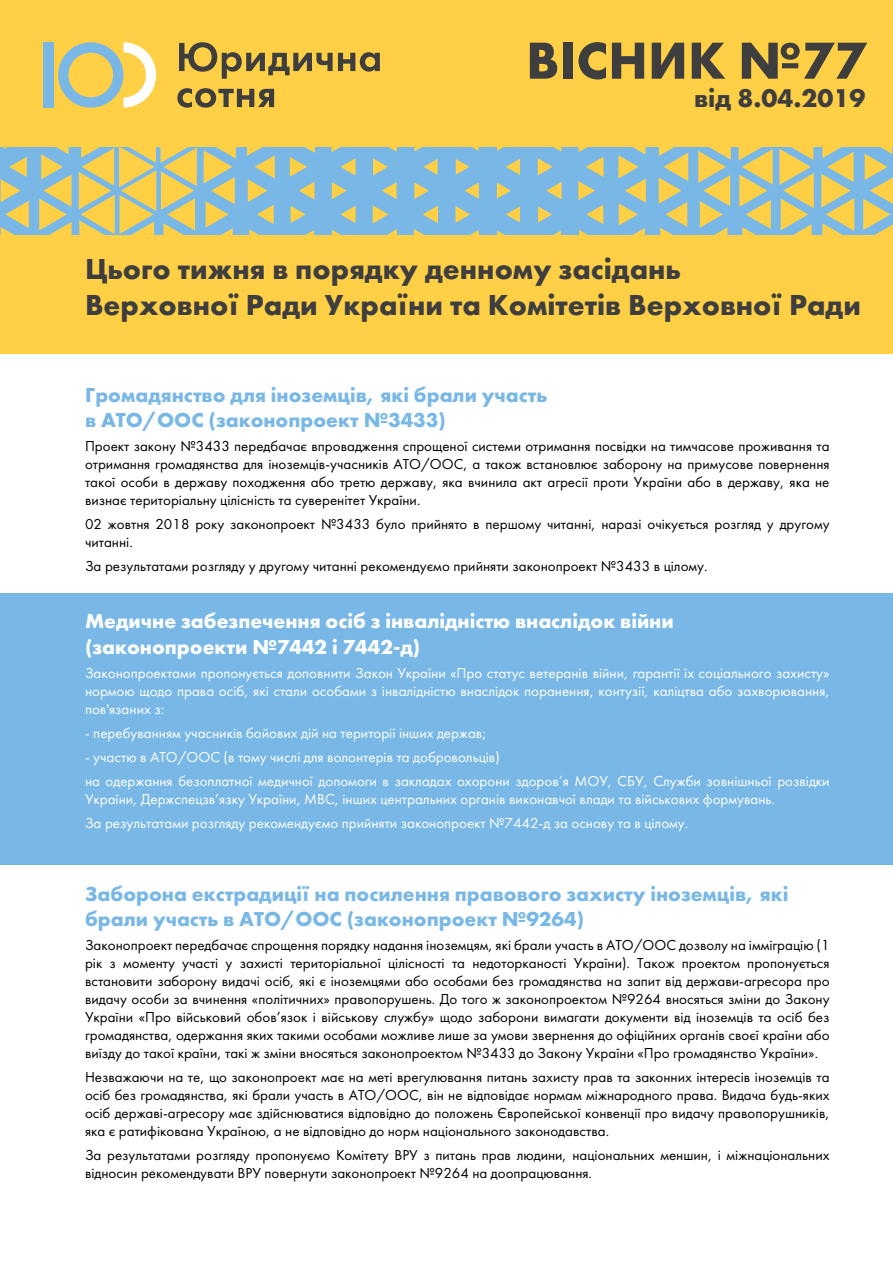
<style>
.page{position:relative;width:893px;height:1263px;background:#fff}
.page>*{position:absolute;margin:0;border:0;box-sizing:border-box;transform-origin:0 0}
.t1{font:700 54px "Futura New";color:#3e3e3f}
.t2{font:700 30px/36px "Futura New";color:#3e3e3f}
.t3{font:700 26.7px "Futura New";color:#3e3e3f}
.t4{font:700 21px/25.2px "Futura New";color:#79b8e6}
.t5{font:700 21px/25.2px "Futura New";color:#fff}
.t6{font:15px/18px "Futura New";color:#000;text-align:justify}
.t7{font:15px/18px "Futura New";color:#fff}
</style>
<div class="page">
<div style="left:0;top:144px;width:893px;height:134px;background:#79b8e6"></div>
<div style="left:0;top:0;width:893px;height:147px;background:#ffcf45"></div>
<div style="left:0;top:235px;width:893px;height:118px;background:#ffcf45"></div>
<div style="left:0;top:593px;width:893px;height:271px;background:#79b8e6"></div>
<svg style="left:424px;top:159px;width:14px;height:16px"></svg>
<svg style="left:456px;top:159px;width:13px;height:16px"></svg>
<svg style="left:472px;top:147px;width:7px;height:4px"></svg>
<svg style="left:414px;top:147px;width:8px;height:4px"></svg>
<svg style="left:414px;top:182px;width:15px;height:17px"></svg>
<svg style="left:465px;top:182px;width:14px;height:17px"></svg>
<svg style="left:497px;top:147px;width:7px;height:4px"></svg>
<svg style="left:388px;top:147px;width:9px;height:5px"></svg>
<svg style="left:423px;top:206px;width:15px;height:17px"></svg>
<svg style="left:455px;top:206px;width:15px;height:17px"></svg>
<svg style="left:497px;top:183px;width:14px;height:16px"></svg>
<svg style="left:506px;top:159px;width:14px;height:16px"></svg>
<svg style="left:373px;top:158px;width:15px;height:17px"></svg>
<svg style="left:382px;top:182px;width:15px;height:17px"></svg>
<svg style="left:387px;top:229px;width:10px;height:6px"></svg>
<svg style="left:414px;top:229px;width:10px;height:6px"></svg>
<svg style="left:470px;top:230px;width:9px;height:5px"></svg>
<svg style="left:497px;top:231px;width:8px;height:4px"></svg>
<svg style="left:506px;top:206px;width:14px;height:17px"></svg>
<svg style="left:538px;top:158px;width:15px;height:17px"></svg>
<svg style="left:553px;top:147px;width:8px;height:5px"></svg>
<svg style="left:331px;top:147px;width:10px;height:5px"></svg>
<svg style="left:340px;top:158px;width:15px;height:17px"></svg>
<svg style="left:373px;top:205px;width:15px;height:18px"></svg>
<svg style="left:538px;top:206px;width:14px;height:16px"></svg>
<svg style="left:546px;top:182px;width:16px;height:17px"></svg>
<svg style="left:332px;top:182px;width:15px;height:17px"></svg>
<svg style="left:340px;top:206px;width:16px;height:17px"></svg>
<svg style="left:553px;top:231px;width:8px;height:4px"></svg>
<svg style="left:290px;top:147px;width:25px;height:53px"></svg>
<svg style="left:332px;top:230px;width:9px;height:5px"></svg>
<svg style="left:579px;top:230px;width:9px;height:5px"></svg>
<svg style="left:578px;top:147px;width:26px;height:77px"></svg>
<svg style="left:291px;top:206px;width:15px;height:17px"></svg>
<svg style="left:306px;top:230px;width:8px;height:5px"></svg>
<svg style="left:618px;top:147px;width:28px;height:88px"></svg>
<svg style="left:247px;top:147px;width:28px;height:88px"></svg>
<svg style="left:659px;top:147px;width:29px;height:88px"></svg>
<svg style="left:204px;top:147px;width:32px;height:88px"></svg>
<svg style="left:698px;top:147px;width:33px;height:88px"></svg>
<svg style="left:739px;top:147px;width:34px;height:88px"></svg>
<svg style="left:779px;top:147px;width:35px;height:88px"></svg>
<svg style="left:79px;top:147px;width:118px;height:88px"></svg>
<svg style="left:821px;top:147px;width:33px;height:88px"></svg>
<svg style="left:39px;top:147px;width:33px;height:88px"></svg>
<svg style="left:1px;top:157px;width:28px;height:78px"></svg>
<svg style="left:863px;top:147px;width:30px;height:88px"></svg>
<svg style="left:179px;top:42px;width:201px;height:37px"></svg>
<svg style="left:177px;top:88px;width:97px;height:20px"></svg>
<div style="left:43px;top:42px;width:11px;height:66px;background:#79b8e6"></div>
<svg style="left:58px;top:42px;width:98px;height:66px"></svg>
<h1 class="t1" style="left:526px;top:26px;width:341px">ВІСНИК №77</h1>
<h3 class="t3" style="left:694px;top:81px;width:173px">від 8.04.2019</h3>
<h2 class="t2" style="left:85px;top:251px;width:777px">Цього тижня в порядку денному засідань<br>Верховної Ради України та Комітетів Верховної Ради</h2>
<h3 class="t4" style="left:85px;top:381px;width:464px">Громадянство для іноземців, які брали участь в АТО/ООС (законопроект №3433)</h3>
<p class="t6" style="left:85px;top:437px;width:746px">Проект закону №3433 передбачає впровадження спрощеної системи отримання посвідки на тимчасове проживання та отримання громадянства для іноземців-учасників АТО/ООС, а також встановлює заборону на примусове повернення такої особи в державу походження або третю державу, яка вчинила акт агресії проти України або в державу, яка не визнає територіальну цілісність та суверенітет України.</p>
<p class="t6" style="left:85px;top:515px;width:746px">02 жовтня 2018 року законопроект №3433 було прийнято в першому читанні, наразі очікується розгляд у другому читанні.</p>
<p class="t6" style="left:85px;top:557px;width:624px">За результатами розгляду у другому читанні рекомендуємо прийняти законопроект №3433 в цілому.</p>
<h3 class="t5" style="left:85px;top:608px;width:590px">Медичне забезпечення осіб з інвалідністю внаслідок війни (законопроекти №7442 і 7442-д)</h3>
<p class="t7" style="left:85px;top:663px;width:746px;text-align:justify">Законопроектами пропонується доповнити Закон України «Про статус ветеранів війни, гарантії їх соціального захисту» нормою щодо права осіб, які стали особами з інвалідністю внаслідок поранення, контузії, каліцтва або захворювання, пов'язаних з:</p>
<p class="t7" style="left:85px;top:723px;width:403px">- перебуванням учасників бойових дій на території інших держав;</p>
<p class="t7" style="left:85px;top:744px;width:746px;line-height:24px">- участю в АТО/ООС (в тому числі для волонтерів та добровольців)<br>на одержання безоплатної медичної допомоги в закладах охорони здоров’я МОУ, СБУ, Служби зовнішньої розвідки</p>
<p class="t7" style="left:85px;top:786px;width:691px;line-height:24px">України, Держспецзв’язку України, МВС, інших центральних органів виконавчої влади та військових формувань.<br>За результатами розгляду рекомендуємо прийняти законопроект №7442-д за основу та в цілому.</p>
<h3 class="t4" style="left:85px;top:881px;width:705px">Заборона екстрадиції на посилення правового захисту іноземців, які брали участь в АТО/ООС (законопроект №9264)</h3>
<p class="t6" style="left:85px;top:936px;width:746px">Законопроект передбачає спрощення порядку надання іноземцям, які брали участь в АТО/ООС дозволу на імміграцію (1 рік з моменту участі у захисті територіальної цілісності та недоторканості України). Також проектом пропонується встановити заборону видачі осіб, які є іноземцями або особами без громадянства на запит від держави-агресора про видачу особи за вчинення «політичних» правопорушень. До того ж законопроектом №9264 вносяться зміни до Закону України «Про військовий обов’язок і військову службу» щодо заборони вимагати документи від іноземців та осіб без громадянства, одержання яких такими особами можливе лише за умови звернення до офіційних органів своєї країни або виїзду до такої країни, такі ж зміни вносяться законопроектом №3433 до Закону України «Про громадянство України».</p>
<p class="t6" style="left:85px;top:1068px;width:746px">Незважаючи на те, що законопроект має на меті врегулювання питань захисту прав та законних інтересів іноземців та осіб без громадянства, які брали участь в АТО/ООС, він не відповідає нормам міжнародного права. Видача будь-яких осіб державі-агресору має здійснюватися відповідно до положень Європейської конвенції про видачу правопорушників, яка є ратифікована Україною, а не відповідно до норм національного законодавства.</p>
<p class="t6" style="left:85px;top:1146px;width:746px">За результатами розгляду пропонуємо Комітету ВРУ з питань прав людини, національних меншин, і міжнаціональних відносин рекомендувати ВРУ повернути законопроект №9264 на доопрацювання.</p>
</div>
